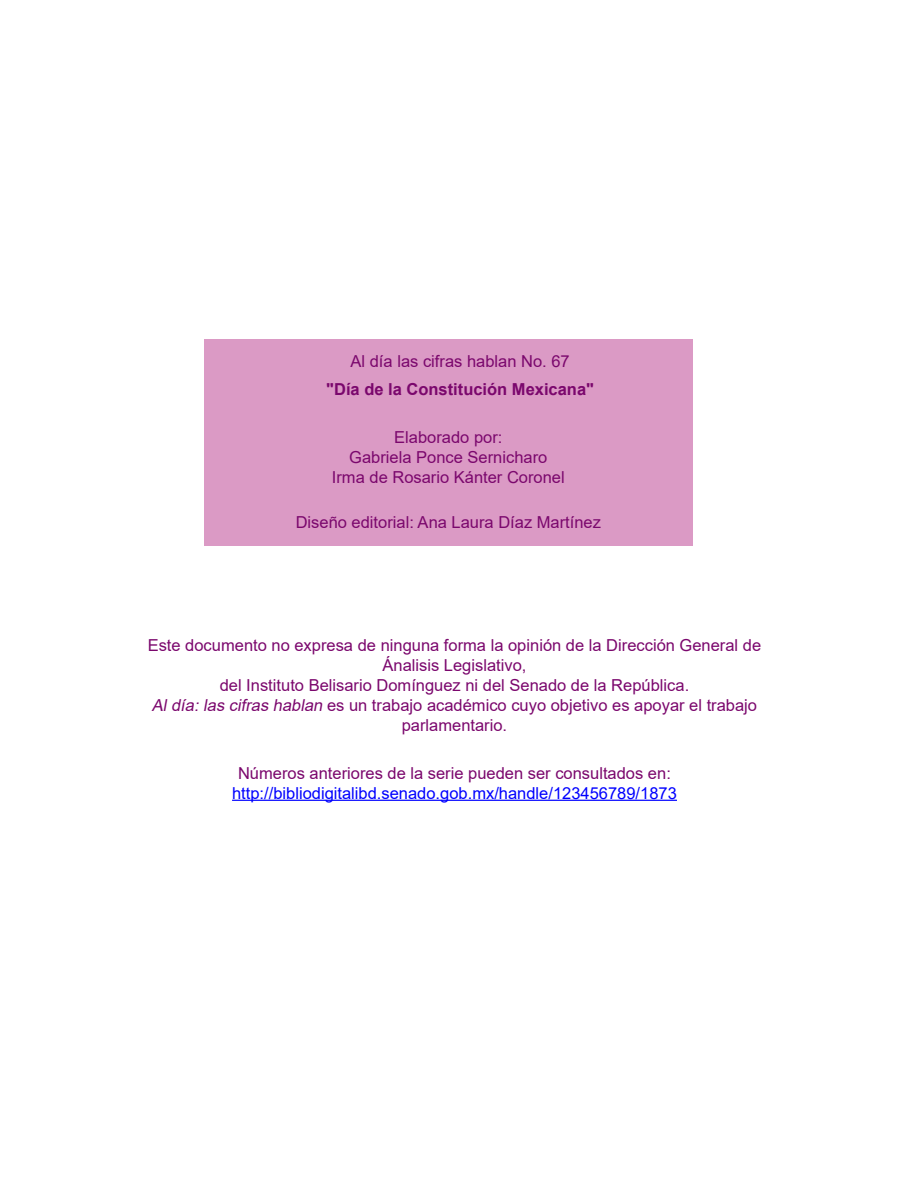
<style>
.page{position:relative;width:918px;height:1188px;background:#fff}
.page>*{position:absolute;margin:0;border:0;box-sizing:border-box;transform-origin:0 0}
.t1{font:16.5px/19.8px "Arial";color:#7b076d;text-align:center}
.t2{font:16.5px "Arial";color:#00f}
.t3{font:700 16.5px "Arial";color:#7b076d}
.s1{font-style:italic}
</style>
<div class="page">
<hr style="left:232px;top:800px;width:445px;height:1px;background:#00f">
<div style="left:204px;top:339px;width:489px;height:207px;background:#db9ac5"></div>
<p class="t1" style="left:351px;top:351px;width:221px">Al día las cifras hablan No. 67</p>
<p class="t3" style="left:326px;top:378px;width:269px">"Día de la Constitución Mexicana"</p>
<p class="t1" style="left:332px;top:428px;width:234px">Elaborado por:<br>Gabriela Ponce Sernicharo<br>Irma de Rosario Kánter Coronel</p>
<p class="t1" style="left:296px;top:513px;width:307px">Diseño editorial: Ana Laura Díaz Martínez</p>
<p class="t1" style="left:148px;top:636px;width:615px">Este documento no expresa de ninguna forma la opinión de la Dirección General de Ánalisis Legislativo,<br>del Instituto Belisario Domínguez ni del Senado de la República.<br><span class="s1">Aldía:las cifras hablan</span> es un trabajo académico cuyo objetivo es apoyar el trabajo parlamentario.</p>
<p class="t1" style="left:238px;top:763px;width:434px">Números anteriores de la serie pueden ser consultados en:</p>
<p class="t2" style="left:232px;top:781px;width:446px">http://bibliodigitalibd.senado.gob.mx/handle/123456789/1873</p>
</div>
